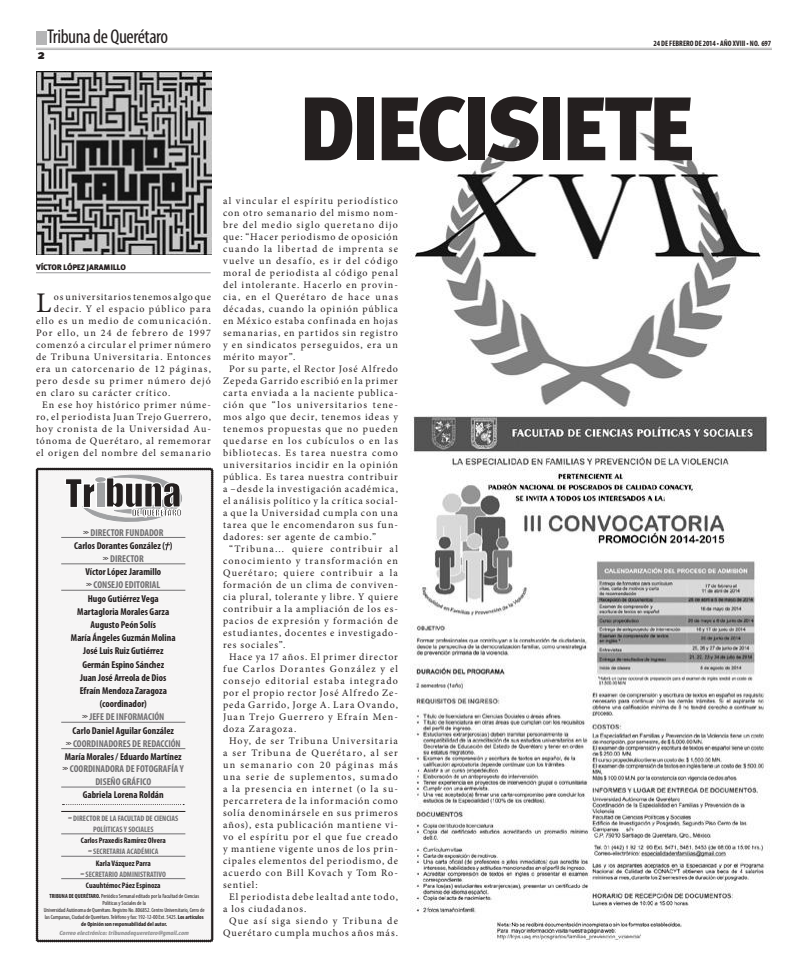
<style>
.page{position:relative;width:808px;height:978px;background:#fff}
.page>*{position:absolute;margin:0;border:0;box-sizing:border-box;transform-origin:0 0}
.t1{font:900 90px "Meta Plus";letter-spacing:-.06em;color:#241f1f}
.t2{font:28.5px "Minion Pro";color:#241f1f}
.t3{font:condensed 20px "Myriad Pro";letter-spacing:-.02em;color:#241f1f}
.t4{font:900 12.9px "Meta Plus";color:#241f1f}
.t5{font:10px/12px "Minion Pro";letter-spacing:.1em;color:#241f1f;text-align:justify}
.t6{font:700 condensed 10px/13.2px "Myriad Pro";color:#241f1f;text-align:center}
.t7{font:700 condensed 10px/13.2px "Myriad Pro";color:#717072;text-align:center}
.t8{font:10px "Minion Pro";letter-spacing:.08em;color:#241f1f}
.t9{font:700 condensed 8px/11.2px "Myriad Pro";color:#241f1f;text-align:center}
.t10{font:700 condensed 8px/11.2px "Myriad Pro";color:#717072;text-align:center}
.t11{font:900 8px "Meta Plus Lining";letter-spacing:-.025em;color:#241f1f}
.t12{font:700 condensed 7.9px "Myriad Pro";color:#241f1f}
.t13{font:condensed 6px/7px "Myriad Pro";color:#241f1f;text-align:center}
.t14{font:italic 900 6px "Meta Plus Lining";letter-spacing:-.02em;color:#969698}
.s1{color:#717072}
.s2{font-weight:700}
</style>
<div class="page">
<hr style="left:36px;top:48px;width:736px;height:1px;background:#b5b5b6">
<hr style="left:36px;top:49px;width:736px;height:1px;background:#b5b5b6">
<div style="left:36px;top:31px;width:10px;height:14px;background:#b5b5b6"></div>
<svg style="left:36px;top:468px;width:177px;height:474px"></svg>
<img style="left:36px;top:72px;width:175px;height:182px">
<hr style="left:36px;top:272px;width:175px;height:1px;background:#969698">
<img style="left:410px;top:416px;width:360px;height:525px">
<img style="left:410px;top:130px;width:351px;height:277px">
<h3 class="t3" style="left:47px;top:24px;width:122px">Tribuna de Querétaro</h3>
<p class="t4" style="left:38px;top:47px;width:8px">2</p>
<p class="t12" style="left:653px;top:38px;width:119px">24 DE FEBRERO DE 2014 • AÑO XVIII • NO. 697</p>
<h1 class="t1" style="left:298px;top:76px;width:399px">DIECISIETE</h1>
<p class="t11" style="left:36px;top:263px;width:91px">VÍCTOR LÓPEZ JARAMILLO</p>
<h2 class="t2" style="left:36px;top:284px;width:17px">L</h2>
<p class="t8" style="left:54px;top:290px;width:159px">os universitarios tenemos algo que</p>
<p class="t5" style="left:54px;top:303px;width:159px">decir. Y el espacio público para</p>
<p class="t5" style="left:36px;top:315px;width:176px">ello es un medio de comunicación.</p>
<p class="t5" style="left:36px;top:327px;width:176px">Por ello, un 24 de febrero de 1997</p>
<p class="t5" style="left:36px;top:339px;width:176px">comenzó a circular el primer número</p>
<p class="t5" style="left:36px;top:351px;width:176px">de Tribuna Universitaria. Entonces</p>
<p class="t5" style="left:36px;top:363px;width:176px">era un catorcenario de 12 páginas,</p>
<p class="t5" style="left:36px;top:375px;width:176px">pero desde su primer número dejó</p>
<p class="t5" style="left:36px;top:387px;width:136px">en claro su carácter crítico.</p>
<p class="t5" style="left:42px;top:399px;width:170px">En ese hoy histórico primer núme-</p>
<p class="t5" style="left:36px;top:411px;width:176px">ro, el periodista Juan Trejo Guerrero,</p>
<p class="t5" style="left:36px;top:423px;width:176px">hoy cronista de la Universidad Au-</p>
<p class="t5" style="left:36px;top:435px;width:176px">tónoma de Querétaro, al rememorar</p>
<p class="t5" style="left:36px;top:447px;width:176px">el origen del nombre del semanario</p>
<p class="t6" style="left:65px;top:525px;width:118px"><sup>&gt;&gt;</sup> <span class="s1">DIRECTOR FUNDADOR<br></span>Carlos Dorantes González ( )<br><sup>&gt;&gt;</sup> <span class="s1">DIRECTOR<br></span>Víctor López Jaramillo<br><sup>&gt;&gt;</sup> <span class="s1">CONSEJO EDITORIAL<br></span>Hugo Gutiérrez Vega<br>Martagloria Morales Garza<br>Augusto Peón Solís<br>María Ángeles Guzmán Molina<br>José Luis Ruiz Gutiérrez<br>Germán Espino Sánchez<br>Juan José Arreola de Dios<br>Efraín Mendoza Zaragoza (coordinador)<br><sup>&gt;&gt;</sup> <span class="s1">JEFE DE INFORMACIÓN<br></span>Carlo Daniel Aguilar González<br><sup>&gt;&gt;</sup> <span class="s1">COORDINADORES DE REDACCIÓN<br></span>María Morales / Eduardo Martínez</p>
<p class="t7" style="left:63px;top:762px;width:123px"><sup>&gt;&gt;</sup> COORDINADORA DE FOTOGRAFÍA Y<br>DISEÑO GRÁFICO</p>
<p class="t6" style="left:83px;top:788px;width:82px">Gabriela Lorena Roldán</p>
<p class="t10" style="left:68px;top:812px;width:112px"><sup>&gt;&gt;</sup> DIRECTOR DE LA FACULTAD DE CIENCIAS<br>POLÍITICAS Y SOCIALES</p>
<p class="t9" style="left:81px;top:835px;width:87px">Carlos Praxedis Ramírez Olvera <sup>&gt;&gt;</sup> <span class="s1">SECRETARIA ACADÉMICA<br></span>Karla Vázquez Parra<br><sup>&gt;&gt;</sup> <span class="s1">SECRETARIO ADMINISTRATIVO<br></span>Cuauhtémoc Páez Espinoza</p>
<p class="t13" style="left:44px;top:892px;width:162px"><span class="s2">TRIBUNA DE QUERÉTARO.</span> Periódico Semanal editado por la Facultad de Ciencias Políticas y Sociales de la<br>Universidad Autónoma de Querétaro. Registro No. 806852. Centro Universitario, Cerro de las Campanas, Ciudad de Querétaro. Teléfono y fax: 192-12-00 Ext. 5425. <span class="s2">Los artículos de Opinión son responsabilidad del autor.</span></p>
<p class="t14" style="left:59px;top:929px;width:131px">Correo electrónico: tribunadequeretaro@gmail.com</p>
<p class="t5" style="left:223px;top:195px;width:177px">al vincular el espíritu periodístico con otro semanario del mismo nom&shy;bre del medio siglo queretano dijo que: “Hacer periodismo de oposición cuando la libertad de imprenta se vuelve un desafío, es ir del código moral de periodista al código penal del intolerante. Hacerlo en provin&shy;cia, en el Querétaro de hace unas décadas, cuando la opinión pública en México estaba confinada en hojas semanarias, en partidos sin registro y en sindicatos perseguidos, era un mérito mayor”.</p>
<p class="t5" style="left:223px;top:363px;width:177px;text-indent:6px">Por su parte, el Rector José Alfredo Zepeda Garrido escribió en la primer carta enviada a la naciente publica&shy;ción que “los universitarios tene&shy;mos algo que decir, tenemos ideas y tenemos propuestas que no pueden quedarse en los cubículos o en las bibliotecas. Es tarea nuestra como universitarios incidir en la opinión pública. Es tarea nuestra contribuir a –desde la investigación académica, el análisis político y la crítica social&shy;a que la Universidad cumpla con una tarea que le encomendaron sus fun&shy;dadores: ser agente de cambio.”</p>
<p class="t5" style="left:223px;top:543px;width:176px;text-indent:6px">“Tribuna… quiere contribuir al conocimiento y transformación en Querétaro; quiere contribuir a la formación de un clima de conviven&shy;cia plural, tolerante y libre. Y quiere contribuir a la ampliación de los es&shy;pacios de expresión y formación de estudiantes, docentes e investigado&shy;res sociales”.</p>
<p class="t5" style="left:223px;top:651px;width:176px;text-indent:6px">Hace ya 17 años. El primer director fue Carlos Dorantes González y el consejo editorial estaba integrado por el propio rector José Alfredo Ze&shy;peda Garrido, Jorge A. Lara Ovando, Juan Trejo Guerrero y Efraín Men&shy;doza Zaragoza.</p>
<p class="t5" style="left:223px;top:735px;width:176px;text-indent:6px">Hoy, de ser Tribuna Universitaria a ser Tribuna de Querétaro, al ser un semanario con 20 páginas más una serie de suplementos, sumado a la presencia en internet (o la su&shy;percarretera de la información como solía denominársele en sus primeros años), esta publicación mantiene vi&shy;vo el espíritu por el que fue creado y mantiene vigente unos de los prin&shy;cipales elementos del periodismo, de acuerdo con Bill Kovach y Tom Ro&shy;sentiel:</p>
<p class="t5" style="left:223px;top:891px;width:176px;text-indent:6px">El periodista debe lealtad ante todo, a los ciudadanos.</p>
<p class="t5" style="left:223px;top:915px;width:176px;text-align:right">Que así siga siendo y Tribuna de<br>Querétaro cumpla muchos años más.</p>
</div>
